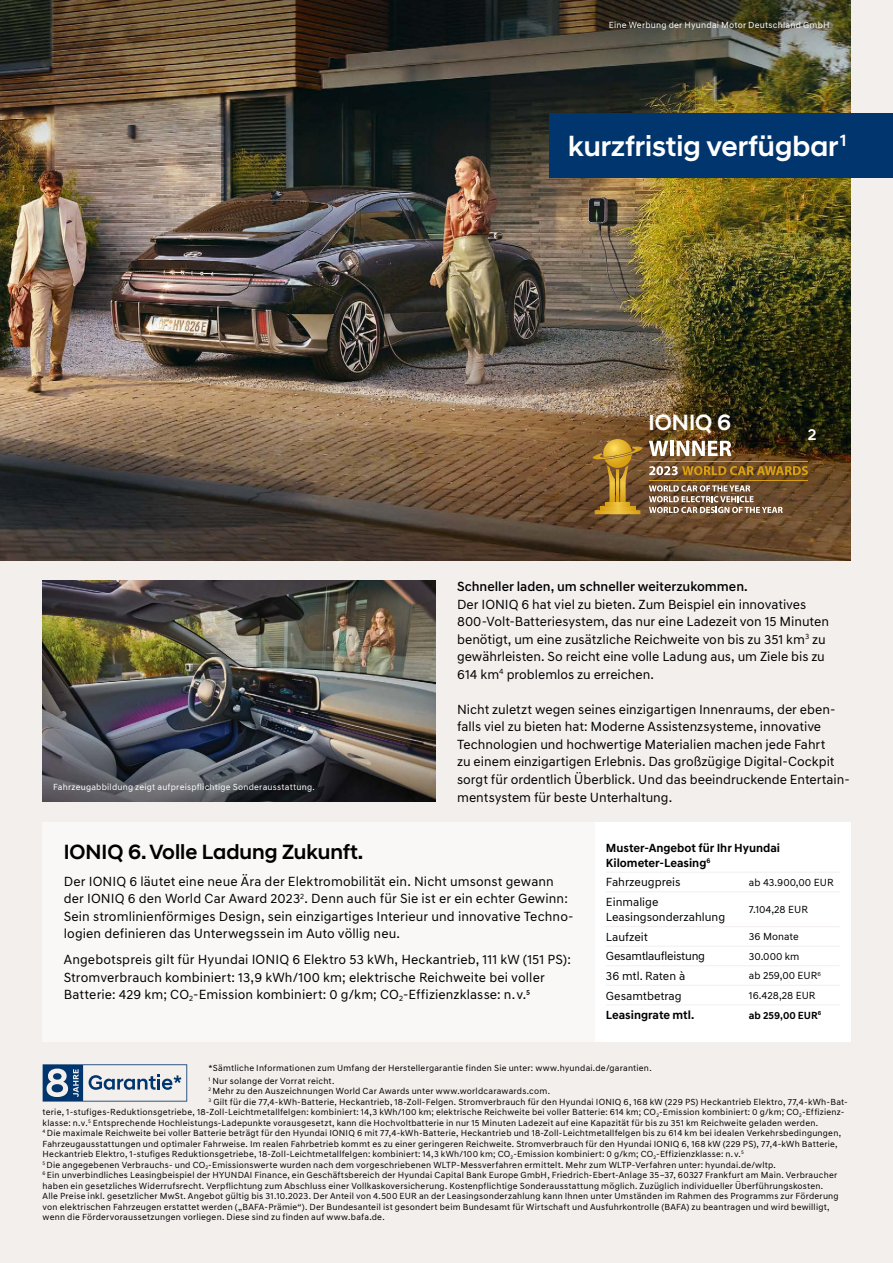
<style>
.page{position:relative;width:893px;height:1263px;background:#f3efed}
.page>*{position:absolute;margin:0;border:0;box-sizing:border-box;transform-origin:0 0}
.t1{font:500 28.5px "Hyundai Sans Head";color:#fff}
.t2{font:500 22.5px "Hyundai Sans Head";color:#fff}
.t3{font:500 21px "Hyundai Sans Head";color:#000}
.t4{font:500 15.75px "Hyundai Sans Head";color:#fff}
.t5{font:13.5px/17.5px "Hyundai Sans Text";color:#000}
.t6{font:500 13.5px "Hyundai Sans Text";color:#000}
.t7{font:12px/15px "Hyundai Sans Text";color:#000}
.t8{font:700 12px/15px "Hyundai Sans Text";color:#000}
.t9{font:12px "Hyundai Sans Text";letter-spacing:-.02em;color:#000}
.t10{font:10.5px "Hyundai Sans Text";color:#000}
.t11{font:700 10.5px "Hyundai Sans Text";color:#000}
.t12{font:9px/12.6px "Hyundai Sans Text";letter-spacing:.025em;color:#000}
.t13{font:9px "Hyundai Sans Text";letter-spacing:.025em;color:#fff}
</style>
<div class="page">
<img style="left:43px;top:581px;width:393px;height:220px">
<img style="left:0;top:0;width:850px;height:560px">
<div style="left:43px;top:823px;width:807px;height:219px;background:#faf8f7"></div>
<div style="left:595px;top:823px;width:255px;height:219px;background:#fff"></div>
<hr style="left:606px;top:872px;width:143px;height:1px;background:#f3efed">
<hr style="left:749px;top:872px;width:91px;height:1px;background:#f3efed">
<hr style="left:606px;top:891px;width:143px;height:1px;background:#f3efed">
<hr style="left:749px;top:891px;width:91px;height:1px;background:#f3efed">
<hr style="left:606px;top:926px;width:143px;height:1px;background:#f3efed">
<hr style="left:749px;top:926px;width:91px;height:1px;background:#f3efed">
<hr style="left:606px;top:946px;width:143px;height:1px;background:#f3efed">
<hr style="left:749px;top:946px;width:91px;height:1px;background:#f3efed">
<hr style="left:606px;top:1004px;width:143px;height:1px;background:#f3efed">
<hr style="left:749px;top:1004px;width:91px;height:1px;background:#f3efed">
<hr style="left:606px;top:985px;width:143px;height:1px;background:#f3efed">
<hr style="left:749px;top:985px;width:91px;height:1px;background:#f3efed">
<hr style="left:606px;top:965px;width:143px;height:1px;background:#f3efed">
<hr style="left:749px;top:965px;width:91px;height:1px;background:#f3efed">
<svg style="left:649px;top:485px;width:134px;height:28px;background:#917a64"></svg>
<svg style="left:595px;top:510px;width:45px;height:4px"></svg>
<svg style="left:601px;top:506px;width:34px;height:4px"></svg>
<svg style="left:606px;top:505px;width:23px;height:2px"></svg>
<svg style="left:592px;top:439px;width:51px;height:66px;background:#99712d"></svg>
<hr style="left:649px;top:461px;width:159px;height:1px;background:#d89f12">
<hr style="left:649px;top:480px;width:158px;height:1px;background:#d89f12">
<svg style="left:649px;top:441px;width:19px;height:15px"></svg>
<hr style="left:670px;top:441px;width:4px;height:15px;background:#fff">
<svg style="left:677px;top:441px;width:54px;height:15px"></svg>
<svg style="left:649px;top:466px;width:159px;height:9px"></svg>
<div style="left:549px;top:113px;width:344px;height:64px;background:#00356d"></div>
<svg style="left:43px;top:1064px;width:144px;height:37px"></svg>
<p class="t13" style="left:609px;top:19px;width:222px">Eine Werbung der Hyundai Motor Deutschland GmbH</p>
<h1 class="t1" style="left:568px;top:129px;width:280px">kurzfristig verfügbar<sup>1</sup></h1>
<p class="t13" style="left:53px;top:782px;width:263px">Fahrzeugabbildung zeigt aufpreispflichtige Sonderausstattung.</p>
<h2 class="t2" style="left:648px;top:408px;width:84px">IONIQ 6</h2>
<h3 class="t4" style="left:808px;top:425px;width:10px">2</h3>
<h3 class="t6" style="left:457px;top:578px;width:292px">Schneller laden, um schneller weiterzukommen.</h3>
<p class="t5" style="left:457px;top:595px;width:373px">Der IONIQ 6 hat viel zu bieten. Zum Beispiel ein innovatives 800-Volt-Batteriesystem, das nur eine Ladezeit von 15 Minuten benötigt, um eine zusätzliche Reichweite von bis zu 351 km<sup>3</sup> zu gewährleisten. So reicht eine volle Ladung aus, um Ziele bis zu 614 km<sup>4</sup> problemlos zu erreichen.</p>
<p class="t5" style="left:457px;top:700px;width:394px">Nicht zuletzt wegen seines einzigartigen Innenraums, der eben&shy;falls viel zu bieten hat: Moderne Assistenzsysteme, innovative Technologien und hochwertige Materialien machen jede Fahrt<br>zu einem einzigartigen Erlebnis. Das großzügige Digital-Cockpit sorgt für ordentlich Überblick. Und das beeindruckende Entertain&shy;mentsystem für beste Unterhaltung.</p>
<h3 class="t3" style="left:64px;top:840px;width:301px">IONIQ 6. Volle Ladung Zukunft.</h3>
<p class="t5" style="left:64px;top:872px;width:511px">Der IONIQ 6 läutet eine neue Ära der Elektromobilität ein. Nicht umsonst gewann der IONIQ 6 den World Car Award 2023<sup>2</sup>. Denn auch für Sie ist er ein echter Gewinn:<br>Sein stromlinienförmiges Design, sein einzigartiges Interieur und innovative Techno&shy;logien definieren das Unterwegssein im Auto völlig neu.</p>
<p class="t5" style="left:64px;top:951px;width:509px">Angebotspreis gilt für Hyundai IONIQ 6 Elektro 53 kWh, Heckantrieb, 111 kW (151 PS):<br>Stromverbrauch kombiniert: 13,9 kWh/100 km; elektrische Reichweite bei voller<br>Batterie: 429 km; CO<sub>2</sub>-Emission kombiniert: 0 g/km; CO<sub>2</sub>-Effizienzklasse: n.v.5</p>
<h3 class="t8" style="left:606px;top:840px;width:176px">Muster-Angebot für Ihr Hyundai<br>Kilometer-Leasing<sup>6</sup></h3>
<h3 class="t7" style="left:606px;top:875px;width:76px">Fahrzeugpreis</h3>
<p class="t10" style="left:749px;top:876px;width:86px">ab 43.900,00 EUR</p>
<h3 class="t7" style="left:606px;top:894px;width:121px">Einmalige<br>Leasingsonderzahlung</h3>
<p class="t10" style="left:749px;top:903px;width:61px">7.104,28 EUR</p>
<h3 class="t7" style="left:606px;top:929px;width:44px">Laufzeit</h3>
<p class="t10" style="left:749px;top:930px;width:51px">36 Monate</p>
<h3 class="t9" style="left:606px;top:949px;width:101px">Gesamtlaufleistung</h3>
<p class="t10" style="left:749px;top:950px;width:52px">30.000 km</p>
<h3 class="t7" style="left:606px;top:968px;width:81px">36 mtl. Raten à</h3>
<p class="t10" style="left:749px;top:969px;width:74px">ab 259,00 EUR<sup>6</sup></p>
<h3 class="t7" style="left:606px;top:988px;width:77px">Gesamtbetrag</h3>
<p class="t10" style="left:749px;top:989px;width:68px">16.428,28 EUR</p>
<h3 class="t8" style="left:606px;top:1008px;width:90px">Leasingrate mtl.</h3>
<p class="t11" style="left:749px;top:1009px;width:74px">ab 259,00 EUR<sup>6</sup></p>
<p class="t12" style="left:208px;top:1062px;width:445px">*Sämtliche Informationen zum Umfang der Herstellergarantie finden Sie unter: www.hyundai.de/garantien.<br><sup>1</sup> Nur solange der Vorrat reicht.</p>
<p class="t12" style="left:208px;top:1085px;width:343px"><sup>2</sup> Mehr zu den Auszeichnungen World Car Awards unter www.worldcarawards.com.</p>
<p class="t12" style="left:208px;top:1095px;width:641px"><sup>3</sup> Gilt für die 77,4-kWh-Batterie, Heckantrieb, 18-Zoll-Felgen. Stromverbrauch für den Hyundai IONIQ 6, 168 kW (229 PS) Heckantrieb Elektro, 77,4-kWh-Bat-</p>
<p class="t12" style="left:43px;top:1106px;width:803px">terie, 1-stufiges-Reduktionsgetriebe, 18-Zoll-Leichtmetallfelgen: kombiniert: 14,3 kWh/100 km; elektrische Reichweite bei voller Batterie: 614 km; CO<sub>2</sub>-Emission kombiniert: 0 g/km; CO<sub>2</sub>-Effizienz-</p>
<p class="t12" style="left:43px;top:1116px;width:777px">klasse: n.v.<sup>5</sup> Entsprechende Hochleistungs-Ladepunkte vorausgesetzt, kann die Hochvoltbatterie in nur 15 Minuten Ladezeit auf eine Kapazität für bis zu 351 km Reichweite geladen werden.</p>
<p class="t12" style="left:43px;top:1127px;width:800px"><sup>4</sup> Die maximale Reichweite bei voller Batterie beträgt für den Hyundai IONIQ 6 mit 77,4-kWh-Batterie, Heckantrieb und 18-Zoll-Leichtmetallfelgen bis zu 614 km bei idealen Verkehrsbedingungen,</p>
<p class="t12" style="left:43px;top:1137px;width:797px">Fahrzeugausstattungen und optimaler Fahrweise. Im realen Fahrbetrieb kommt es zu einer geringeren Reichweite. Stromverbrauch für den Hyundai IONIQ 6, 168 kW (229 PS), 77,4-kWh Batterie,</p>
<p class="t12" style="left:43px;top:1148px;width:703px">Heckantrieb Elektro, 1-stufiges Reduktionsgetriebe, 18-Zoll-Leichtmetallfelgen: kombiniert: 14,3 kWh/100 km; CO<sub>2</sub>-Emission kombiniert: 0 g/km; CO<sub>2</sub>-Effizienzklasse: n. v.<sup>5</sup></p>
<p class="t12" style="left:43px;top:1158px;width:735px"><sup>5</sup> Die angegebenen Verbrauchs- und CO<sub>2</sub>-Emissionswerte wurden nach dem vorgeschriebenen WLTP-Messverfahren ermittelt. Mehr zum WLTP-Verfahren unter: hyundai.de/wltp.</p>
<p class="t12" style="left:43px;top:1169px;width:796px"><sup>6</sup> Ein unverbindliches Leasingbeispiel der HYUNDAI Finance, ein Geschäftsbereich der Hyundai Capital Bank Europe GmbH, Friedrich-Ebert-Anlage 35–37, 60327 Frankfurt am Main. Verbraucher</p>
<p class="t12" style="left:43px;top:1179px;width:782px">haben ein gesetzliches Widerrufsrecht. Verpflichtung zum Abschluss einer Vollkaskoversicherung. Kostenpflichtige Sonderausstattung möglich. Zuzüglich individueller Überführungskosten.</p>
<p class="t12" style="left:43px;top:1190px;width:798px">Alle Preise inkl. gesetzlicher MwSt. Angebot gültig bis 31.10.2023. Der Anteil von 4.500 EUR an der Leasingsonderzahlung kann Ihnen unter Umständen im Rahmen des Programms zur Förderung</p>
<p class="t12" style="left:43px;top:1200px;width:788px">von elektrischen Fahrzeugen erstattet werden („BAFA-Prämie“). Der Bundesanteil ist gesondert beim Bundesamt für Wirtschaft und Ausfuhrkontrolle (BAFA) zu beantragen und wird bewilligt,</p>
<p class="t12" style="left:43px;top:1211px;width:344px">wenn die Fördervoraussetzungen vorliegen. Diese sind zu finden auf www.bafa.de.</p>
</div>
